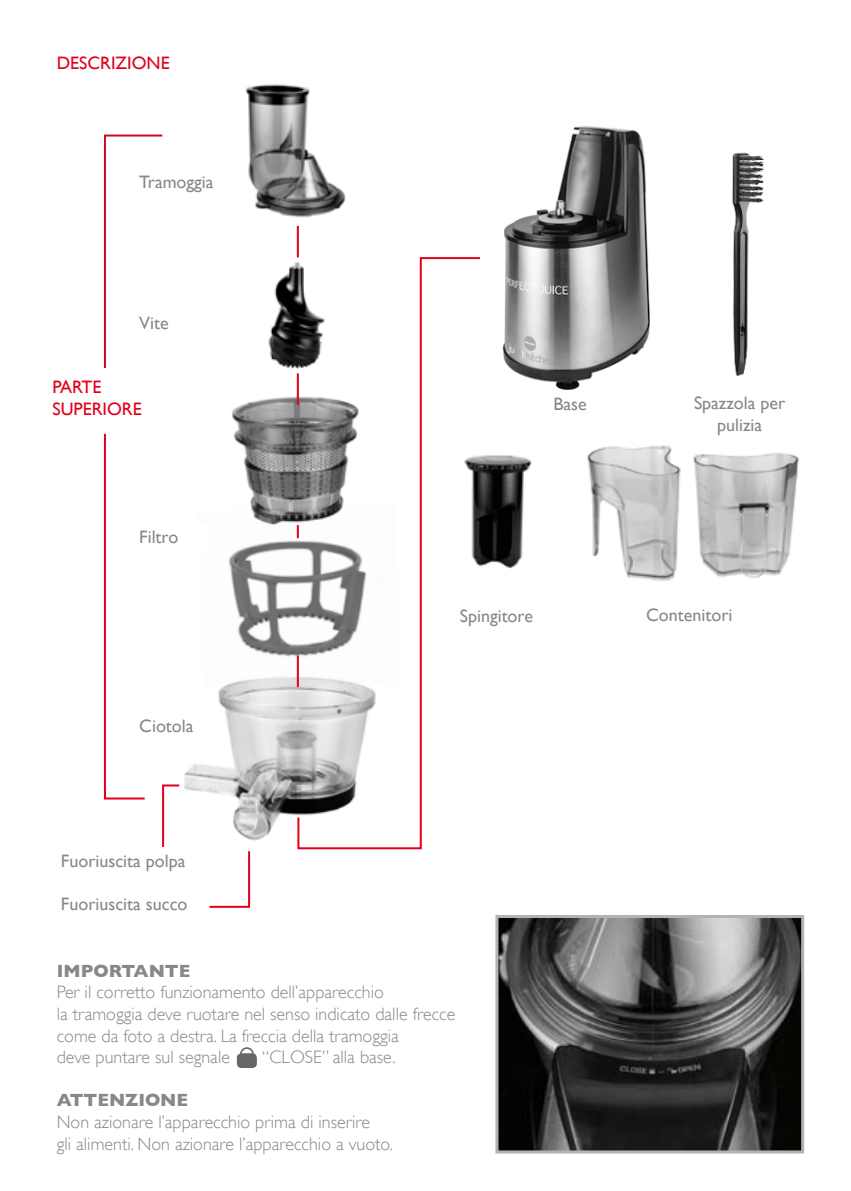
<style>
.page{position:relative;width:851px;height:1191px;background:#fff}
.page>*{position:absolute;margin:0;border:0;box-sizing:border-box;transform-origin:0 0}
.t1{font:300 18px/21.6px "Gill Sans";color:#87888a}
.t2{font:18px/21.6px "Gill Sans";color:#87888a;text-align:center}
.t3{font:18px/21.6px "Gill Sans";color:#e2001a}
.t4{font:700 18px "Gill Sans";color:#87888a}
</style>
<div class="page">
<img style="left:245px;top:84px;width:101px;height:146px">
<img style="left:268px;top:250px;width:29px;height:112px">
<img style="left:232px;top:362px;width:64px;height:142px">
<img style="left:228px;top:504px;width:68px;height:137px">
<img style="left:184px;top:641px;width:112px;height:200px">
<img style="left:732px;top:152px;width:32px;height:224px">
<svg style="left:103px;top:134px;width:60px;height:234px"></svg>
<svg style="left:103px;top:433px;width:42px;height:367px"></svg>
<svg style="left:296px;top:256px;width:159px;height:594px"></svg>
<hr style="left:297px;top:226px;width:2px;height:31px;background:#e2001a">
<hr style="left:297px;top:373px;width:2px;height:32px;background:#e2001a">
<hr style="left:297px;top:655px;width:2px;height:32px;background:#e2001a">
<svg style="left:162px;top:784px;width:18px;height:63px"></svg>
<svg style="left:209px;top:851px;width:42px;height:57px"></svg>
<img style="left:499px;top:919px;width:301px;height:230px">
<div style="left:495px;top:915px;width:309px;height:238px;border:3px solid #b1b3b4"></div>
<svg style="left:297px;top:525px;width:2px;height:13px"></svg>
<img style="left:449px;top:437px;width:83px;height:154px">
<img style="left:587px;top:445px;width:212px;height:136px">
<img style="left:455px;top:126px;width:195px;height:264px">
<div style="left:237px;top:1053px;width:20px;height:15px;background:#666;border-radius:5px"></div>
<div style="left:240px;top:1047px;width:14px;height:14px;border:2px solid #000;border-radius:50%"></div>
<div style="left:139px;top:711px;width:71px;height:28px;background:#fff"></div>
<div style="left:139px;top:523px;width:71px;height:27px;background:#fff"></div>
<div style="left:139px;top:309px;width:71px;height:27px;background:#fff"></div>
<div style="left:139px;top:168px;width:97px;height:27px;background:#fff"></div>
<div style="left:454px;top:598px;width:85px;height:36px;background:#fff"></div>
<p class="t3" style="left:57px;top:52px;width:114px">DESCRIZIONE</p>
<p class="t2" style="left:139px;top:171px;width:76px">Tramoggia</p>
<p class="t2" style="left:139px;top:312px;width:31px">Vite</p>
<p class="t3" style="left:52px;top:376px;width:32px">Parte superiore</p>
<p class="t2" style="left:139px;top:525px;width:40px">Filtro</p>
<p class="t2" style="left:139px;top:714px;width:56px">Ciotola</p>
<p class="t2" style="left:61px;top:850px;width:126px">Fuoriuscita polpa</p>
<p class="t2" style="left:61px;top:893px;width:128px">Fuoriuscita succo</p>
<p class="t2" style="left:553px;top:393px;width:35px">Base</p>
<p class="t2" style="left:694px;top:392px;width:93px">Spazzola per pulizia</p>
<p class="t2" style="left:459px;top:605px;width:75px">Spingitore</p>
<p class="t2" style="left:646px;top:603px;width:88px">Contenitori</p>
<p class="t4" style="left:57px;top:960px;width:135px">IMPORTANTE</p>
<p class="t1" style="left:57px;top:981px;width:400px">Per il corretto funzionamento dell’apparecchio<br>la tramoggia deve ruotare nel senso indicato dalle frecce come da foto a destra. La freccia della tramoggia<br>deve puntare sul segnale</p>
<p class="t1" style="left:262px;top:1046px;width:135px">“CLOSE” alla base.</p>
<p class="t4" style="left:57px;top:1089px;width:133px">ATTENZIONE</p>
<p class="t1" style="left:57px;top:1111px;width:338px">Non azionare l’apparecchio prima di inserire<br>gli alimenti. Non azionare l’apparecchio a vuoto.</p>
</div>
